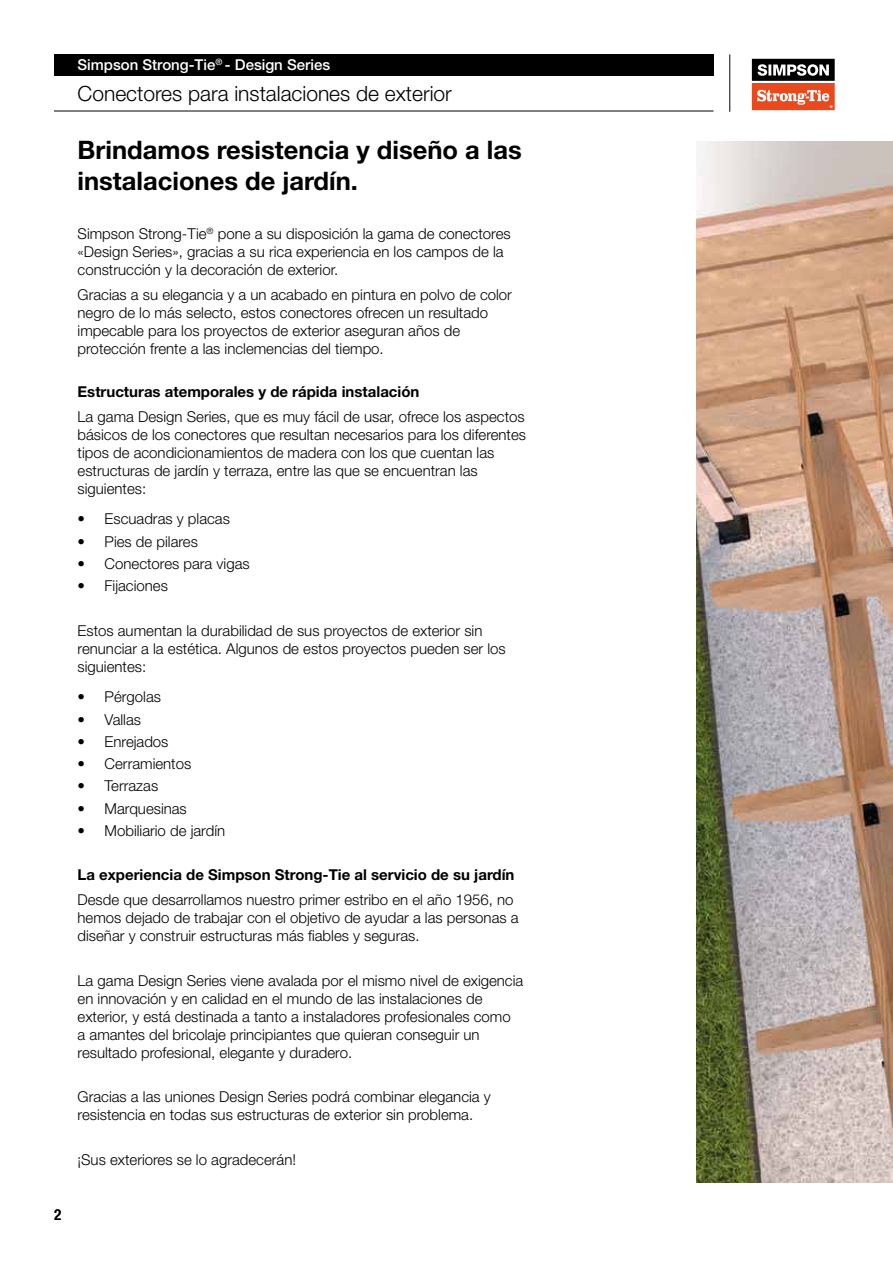
<style>
.page{position:relative;width:893px;height:1263px;background:#fff}
.page>*{position:absolute;margin:0;border:0;box-sizing:border-box;transform-origin:0 0}
.t1{font:700 25.5px/30.6px "Helvetica Neue LT Std";color:#000}
.t2{font:300 21px "Helvetica Neue LT Std";color:#000}
.t3{font:300 15px/18px "Helvetica Neue LT Std";color:#000}
.t4{font:700 15px "Helvetica Neue LT Std";color:#000}
.t5{font:500 15px "Helvetica Neue LT Std";color:#fff}
.t6{font:500 condensed 15px "Helvetica Neue LT Std";color:#000}
</style>
<div class="page">
<div style="left:54px;top:54px;width:659px;height:22px;background:#000"></div>
<hr style="left:729px;top:54px;width:1px;height:58px;background:#000">
<hr style="left:54px;top:111px;width:659px;height:1px;background:#000">
<div style="left:748px;top:55px;width:91px;height:59px;background:linear-gradient(to right,#fff,#fff)"></div>
<svg style="left:752px;top:59px;width:83px;height:51px"></svg>
<img style="left:696px;top:142px;width:197px;height:1040px">
<p class="t6" style="left:54px;top:1206px;width:9px">2</p>
<p class="t5" style="left:78px;top:56px;width:254px">Simpson Strong-Tie<sup>®</sup> - Design Series</p>
<h2 class="t2" style="left:78px;top:81px;width:376px">Conectores para instalaciones de exterior</h2>
<h1 class="t1" style="left:78px;top:134px;width:446px">Brindamos resistencia y diseño a las instalaciones de jardín.</h1>
<p class="t3" style="left:78px;top:225px;width:435px">Simpson Strong-Tie<sup>®</sup> pone a su disposición la gama de conectores «Design Series», gracias a su rica experiencia en los campos de la construcción y la decoración de exterior.</p>
<p class="t3" style="left:78px;top:285px;width:436px">Gracias a su elegancia y a un acabado en pintura en polvo de color negro de lo más selecto, estos conectores ofrecen un resultado impecable para los proyectos de exterior aseguran años de protección frente a las inclemencias del tiempo.</p>
<p class="t4" style="left:78px;top:382px;width:343px">Estructuras atemporales y de rápida instalación</p>
<p class="t3" style="left:78px;top:407px;width:450px">La gama Design Series, que es muy fácil de usar, ofrece los aspectos básicos de los conectores que resultan necesarios para los diferentes tipos de acondicionamientos de madera con los que cuentan las estructuras de jardín y terraza, entre las que se encuentran las siguientes:</p>
<p class="t3" style="left:78px;top:510px;width:154px">• Escuadras y placas</p>
<p class="t3" style="left:78px;top:532px;width:122px">• Pies de pilares</p>
<p class="t3" style="left:78px;top:554px;width:174px">• Conectores para vigas</p>
<p class="t3" style="left:78px;top:576px;width:92px">• Fijaciones</p>
<p class="t3" style="left:78px;top:621px;width:430px">Estos aumentan la durabilidad de sus proyectos de exterior sin renunciar a la estética. Algunos de estos proyectos pueden ser los siguientes:</p>
<p class="t3" style="left:78px;top:688px;width:85px">• Pérgolas</p>
<p class="t3" style="left:78px;top:710px;width:65px">• Vallas</p>
<p class="t3" style="left:78px;top:732px;width:92px">• Enrejados</p>
<p class="t3" style="left:78px;top:754px;width:115px">• Cerramientos</p>
<p class="t3" style="left:78px;top:777px;width:82px">• Terrazas</p>
<p class="t3" style="left:78px;top:799px;width:111px">• Marquesinas</p>
<p class="t3" style="left:78px;top:821px;width:149px">• Mobiliario de jardín</p>
<p class="t4" style="left:78px;top:866px;width:438px">La experiencia de Simpson Strong-Tie al servicio de su jardín</p>
<p class="t3" style="left:78px;top:890px;width:442px">Desde que desarrollamos nuestro primer estribo en el año 1956, no hemos dejado de trabajar con el objetivo de ayudar a las personas a diseñar y construir estructuras más fiables y seguras.</p>
<p class="t3" style="left:78px;top:971px;width:447px">La gama Design Series viene avalada por el mismo nivel de exigencia en innovación y en calidad en el mundo de las instalaciones de exterior, y está destinada a tanto a instaladores profesionales como<br>a amantes del bricolaje principiantes que quieran conseguir un resultado profesional, elegante y duradero.</p>
<p class="t3" style="left:78px;top:1087px;width:415px">Gracias a las uniones Design Series podrá combinar elegancia y resistencia en todas sus estructuras de exterior sin problema.</p>
<p class="t3" style="left:78px;top:1150px;width:220px">¡Sus exteriores se lo agradecerán!</p>
</div>
